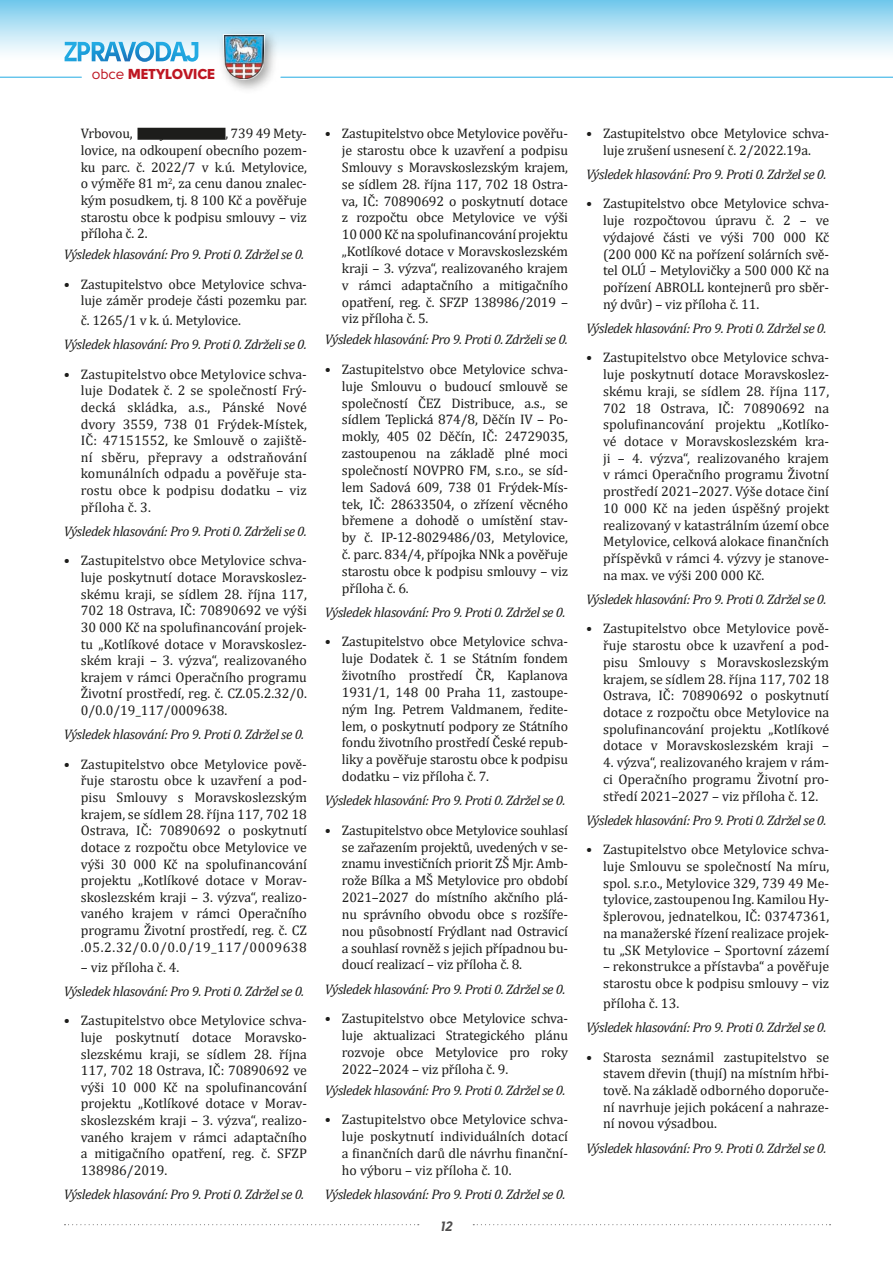
<style>
.page{position:relative;width:893px;height:1263px;background:#fff}
.page>*{position:absolute;margin:0;border:0;box-sizing:border-box;transform-origin:0 0}
.t1{font:14.4px "Solomon Sans Black";color:#be1622}
.t2{font:13.8px/16.6px "Cambria";letter-spacing:-.01em;color:#1d1d1b;text-align:justify}
.t3{font:italic 13.8px "Cambria";letter-spacing:-.03em;color:#1d1d1b}
.t4{font:13.5px "Solomon Sans Bold Italic";color:#4d4c4c}
.s1{font-family:"Solomon Sans Normal"}
</style>
<div class="page">
<div style="left:0;top:0;width:893px;height:77px;background:linear-gradient(to bottom,#7dcded,#fff)"></div>
<img style="left:214px;top:25px;width:70px;height:65px">
<svg style="left:223px;top:34px;width:42px;height:46px"></svg>
<img style="left:224px;top:36px;width:40px;height:42px">
<svg style="left:65px;top:42px;width:133px;height:20px"></svg>
<hr style="left:281px;top:77px;width:612px;height:1px;background:#23abe3">
<svg style="left:64px;top:1224px;width:355px;height:1px"></svg>
<svg style="left:473px;top:1224px;width:357px;height:1px"></svg>
<hr style="left:0;top:77px;width:81px;height:1px;background:#23abe3">
<div style="left:138px;top:128px;width:87px;height:12px;background:#1d1d1b"></div>
<p class="t1" style="left:92px;top:65px;width:125px"><span class="s1">obce</span> METYLOVICE</p>
<p class="t2" style="left:81px;top:125px;width:228px">Vrbovou, Metylovice 140, 739 49 Mety&shy;lovice, na odkoupení obecního pozem&shy;ku parc. č. 2022/7 v k.ú. Metylovice, o výměře 81 m<sup>2</sup>, za cenu danou znalec&shy;kým posudkem, tj. 8 100 Kč a pověřuje starostu obce k podpisu smlouvy – viz příloha č. 2.</p>
<p class="t3" style="left:64px;top:245px;width:242px">Výsledek hlasování: Pro 9. Proti 0. Zdržel se 0.</p>
<p class="t2" style="left:64px;top:276px;width:245px;text-align:right">• Zastupitelstvo obce Metylovice schva&shy;luje záměr prodeje části pozemku par.</p>
<p class="t2" style="left:81px;top:312px;width:162px">č. 1265/1 v k. ú. Metylovice.</p>
<p class="t3" style="left:64px;top:335px;width:245px">Výsledek hlasování: Pro 9. Proti 0. Zdrželi se 0.</p>
<p class="t2" style="left:81px;top:365px;width:228px;text-indent:-17px">• Zastupitelstvo obce Metylovice schva&shy;luje Dodatek č. 2 se společností Frý&shy;decká skládka, a.s., Pánské Nové dvory 3559, 738 01 Frýdek-Místek, IČ: 47151552, ke Smlouvě o zajiště&shy;ní sběru, přepravy a odstraňování komunálních odpadu a pověřuje sta&shy;rostu obce k podpisu dodatku – viz příloha č. 3.</p>
<p class="t3" style="left:64px;top:521px;width:245px">Výsledek hlasování: Pro 9. Proti 0. Zdrželi se 0.</p>
<p class="t2" style="left:81px;top:552px;width:228px;text-indent:-17px">• Zastupitelstvo obce Metylovice schva&shy;luje poskytnutí dotace Moravskoslez&shy;skému kraji, se sídlem 28. října 117, 702 18 Ostrava, IČ: 70890692 ve výši 30 000 Kč na spolufinancování projek&shy;tu „Kotlíkové dotace v Moravskoslez&shy;ském kraji – 3. výzva“, realizovaného krajem v rámci Operačního programu Životní prostředí, reg. č. CZ.05.2.32/0.<br>0/0.0/19_117/0009638.</p>
<p class="t3" style="left:64px;top:725px;width:242px">Výsledek hlasování: Pro 9. Proti 0. Zdržel se 0.</p>
<p class="t2" style="left:81px;top:755px;width:228px;text-indent:-17px">• Zastupitelstvo obce Metylovice pově&shy;řuje starostu obce k uzavření a pod&shy;pisu Smlouvy s Moravskoslezským krajem, se sídlem 28. října 117, 702 18<br>Ostrava, IČ: 70890692 o poskytnutí dotace z rozpočtu obce Metylovice ve výši 30 000 Kč na spolufinancování projektu „Kotlíkové dotace v Morav&shy;skoslezském kraji – 3. výzva“, realizo&shy;vaného krajem v rámci Operačního programu Životní prostředí, reg. č. CZ .05.2.32/0.0/0.0/19_117/0009638</p>
<p class="t2" style="left:81px;top:958px;width:100px">– viz příloha č. 4.</p>
<p class="t3" style="left:64px;top:981px;width:242px">Výsledek hlasování: Pro 9. Proti 0. Zdržel se 0.</p>
<p class="t2" style="left:81px;top:1012px;width:228px;text-indent:-17px">• Zastupitelstvo obce Metylovice schva&shy;luje poskytnutí dotace Moravsko&shy;slezskému kraji, se sídlem 28. října 117, 702 18 Ostrava, IČ: 70890692 ve výši 10 000 Kč na spolufinancování projektu „Kotlíkové dotace v Morav&shy;skoslezském kraji – 3. výzva“, realizo&shy;vaného krajem v rámci adaptačního a mitigačního opatření, reg. č. SFZP 138986/2019.</p>
<p class="t3" style="left:64px;top:1185px;width:242px">Výsledek hlasování: Pro 9. Proti 0. Zdržel se 0.</p>
<p class="t2" style="left:342px;top:125px;width:228px;text-indent:-17px">• Zastupitelstvo obce Metylovice pověřu&shy;je starostu obce k uzavření a podpisu Smlouvy s Moravskoslezským krajem, se sídlem 28. října 117, 702 18 Ostra&shy;va, IČ: 70890692 o poskytnutí dotace z rozpočtu obce Metylovice ve výši 10 000 Kč na spolufinancování projektu „Kotlíkové dotace v Moravskoslezském kraji – 3. výzva“, realizovaného krajem v rámci adaptačního a mitigačního opatření, reg. č. SFZP 138986/2019 – viz příloha č. 5.</p>
<p class="t3" style="left:325px;top:330px;width:245px">Výsledek hlasování: Pro 9. Proti 0. Zdrželi se 0.</p>
<p class="t2" style="left:342px;top:361px;width:228px;text-indent:-17px">• Zastupitelstvo obce Metylovice schva&shy;luje Smlouvu o budoucí smlouvě se společností ČEZ Distribuce, a.s., se sídlem Teplická 874/8, Děčín IV – Po&shy;mokly, 405 02 Děčín, IČ: 24729035, zastoupenou na základě plné moci společností NOVPRO FM, s.r.o., se síd&shy;lem Sadová 609, 738 01 Frýdek-Mís&shy;tek, IČ: 28633504, o zřízení věcného břemene a dohodě o umístění stav&shy;by č. IP-12-8029486/03, Metylovice, č. parc. 834/4, přípojka NNk a pověřuje starostu obce k podpisu smlouvy – viz příloha č. 6.</p>
<p class="t3" style="left:325px;top:602px;width:242px">Výsledek hlasování: Pro 9. Proti 0. Zdržel se 0.</p>
<p class="t2" style="left:342px;top:633px;width:228px;text-indent:-17px">• Zastupitelstvo obce Metylovice schva&shy;luje Dodatek č. 1 se Státním fondem životního prostředí ČR, Kaplanova 1931/1, 148 00 Praha 11, zastoupe&shy;ným Ing. Petrem Valdmanem, ředite&shy;lem, o poskytnutí podpory ze Státního fondu životního prostředí České repub&shy;liky a pověřuje starostu obce k podpisu dodatku – viz příloha č. 7.</p>
<p class="t3" style="left:325px;top:791px;width:242px">Výsledek hlasování: Pro 9. Proti 0. Zdržel se 0.</p>
<p class="t2" style="left:342px;top:822px;width:228px;text-indent:-17px">• Zastupitelstvo obce Metylovice souhlasí se zařazením projektů, uvedených v se&shy;znamu investičních priorit ZŠ Mjr. Amb&shy;rože Bílka a MŠ Metylovice pro období 2021–2027 do místního akčního plá&shy;nu správního obvodu obce s rozšíře&shy;nou působností Frýdlant nad Ostravicí a souhlasí rovněž s jejich případnou bu&shy;doucí realizací – viz příloha č. 8.</p>
<p class="t3" style="left:325px;top:979px;width:242px">Výsledek hlasování: Pro 9. Proti 0. Zdržel se 0.</p>
<p class="t2" style="left:342px;top:1010px;width:228px;text-indent:-17px">• Zastupitelstvo obce Metylovice schva&shy;luje aktualizaci Strategického plánu rozvoje obce Metylovice pro roky 2022–2024 – viz příloha č. 9.</p>
<p class="t3" style="left:325px;top:1080px;width:242px">Výsledek hlasování: Pro 9. Proti 0. Zdržel se 0.</p>
<p class="t2" style="left:342px;top:1111px;width:228px;text-indent:-17px">• Zastupitelstvo obce Metylovice schva&shy;luje poskytnutí individuálních dotací a finančních darů dle návrhu finanční&shy;ho výboru – viz příloha č. 10.</p>
<p class="t3" style="left:325px;top:1184px;width:242px">Výsledek hlasování: Pro 9. Proti 0. Zdržel se 0.</p>
<p class="t4" style="left:440px;top:1218px;width:14px">12</p>
<p class="t2" style="left:586px;top:125px;width:245px;text-align:center">• Zastupitelstvo obce Metylovice schva&shy;luje zrušení usnesení č. 2/2022.19a.</p>
<p class="t3" style="left:586px;top:165px;width:242px">Výsledek hlasování: Pro 9. Proti 0. Zdržel se 0.</p>
<p class="t2" style="left:603px;top:195px;width:228px;text-indent:-17px">• Zastupitelstvo obce Metylovice schva&shy;luje rozpočtovou úpravu č. 2 – ve výdajové části ve výši 700 000 Kč (200 000 Kč na pořízení solárních svě&shy;tel OLÚ – Metylovičky a 500 000 Kč na pořízení ABROLL kontejnerů pro sběr&shy;ný dvůr) – viz příloha č. 11.</p>
<p class="t3" style="left:586px;top:318px;width:242px">Výsledek hlasování: Pro 9. Proti 0. Zdržel se 0.</p>
<p class="t2" style="left:603px;top:349px;width:228px;text-indent:-17px">• Zastupitelstvo obce Metylovice schva&shy;luje poskytnutí dotace Moravskoslez&shy;skému kraji, se sídlem 28. října 117, 702 18 Ostrava, IČ: 70890692 na spolufinancování projektu „Kotlíko&shy;vé dotace v Moravskoslezském kra&shy;ji – 4. výzva“, realizovaného krajem v rámci Operačního programu Životní prostředí 2021–2027. Výše dotace činí 10 000 Kč na jeden úspěšný projekt realizovaný v katastrálním území obce Metylovice, celková alokace finančních příspěvků v rámci 4. výzvy je stanove&shy;na max. ve výši 200 000 Kč.</p>
<p class="t3" style="left:586px;top:589px;width:242px">Výsledek hlasování: Pro 9. Proti 0. Zdržel se 0.</p>
<p class="t2" style="left:603px;top:620px;width:228px;text-indent:-17px">• Zastupitelstvo obce Metylovice pově&shy;řuje starostu obce k uzavření a pod&shy;pisu Smlouvy s Moravskoslezským krajem, se sídlem 28. října 117, 702 18<br>Ostrava, IČ: 70890692 o poskytnutí dotace z rozpočtu obce Metylovice na spolufinancování projektu „Kotlíkové dotace v Moravskoslezském kraji –</p>
<p class="t2" style="left:603px;top:754px;width:228px">4. výzva“, realizovaného krajem v rám&shy;ci Operačního programu Životní pro&shy;středí 2021–2027 – viz příloha č. 12.</p>
<p class="t3" style="left:586px;top:810px;width:242px">Výsledek hlasování: Pro 9. Proti 0. Zdržel se 0.</p>
<p class="t2" style="left:603px;top:841px;width:228px;text-indent:-17px">• Zastupitelstvo obce Metylovice schva&shy;luje Smlouvu se společností Na míru, spol. s.r.o., Metylovice 329, 739 49 Me&shy;tylovice, zastoupenou Ing. Kamilou Hy&shy;šplerovou, jednatelkou, IČ: 03747361, na manažerské řízení realizace projek&shy;tu „SK Metylovice – Sportovní zázemí</p>
<p class="t2" style="left:603px;top:958px;width:228px">– rekonstrukce a přístavba“ a pověřuje starostu obce k podpisu smlouvy – viz</p>
<p class="t2" style="left:603px;top:995px;width:78px">příloha č. 13.</p>
<p class="t3" style="left:586px;top:1017px;width:242px">Výsledek hlasování: Pro 9. Proti 0. Zdržel se 0.</p>
<p class="t2" style="left:603px;top:1048px;width:228px;text-indent:-17px">• Starosta seznámil zastupitelstvo se stavem dřevin (thují) na místním hřbi&shy;tově. Na základě odborného doporuče&shy;ní navrhuje jejich pokácení a nahraze&shy;ní novou výsadbou.</p>
<p class="t3" style="left:586px;top:1138px;width:242px">Výsledek hlasování: Pro 9. Proti 0. Zdržel se 0.</p>
</div>
